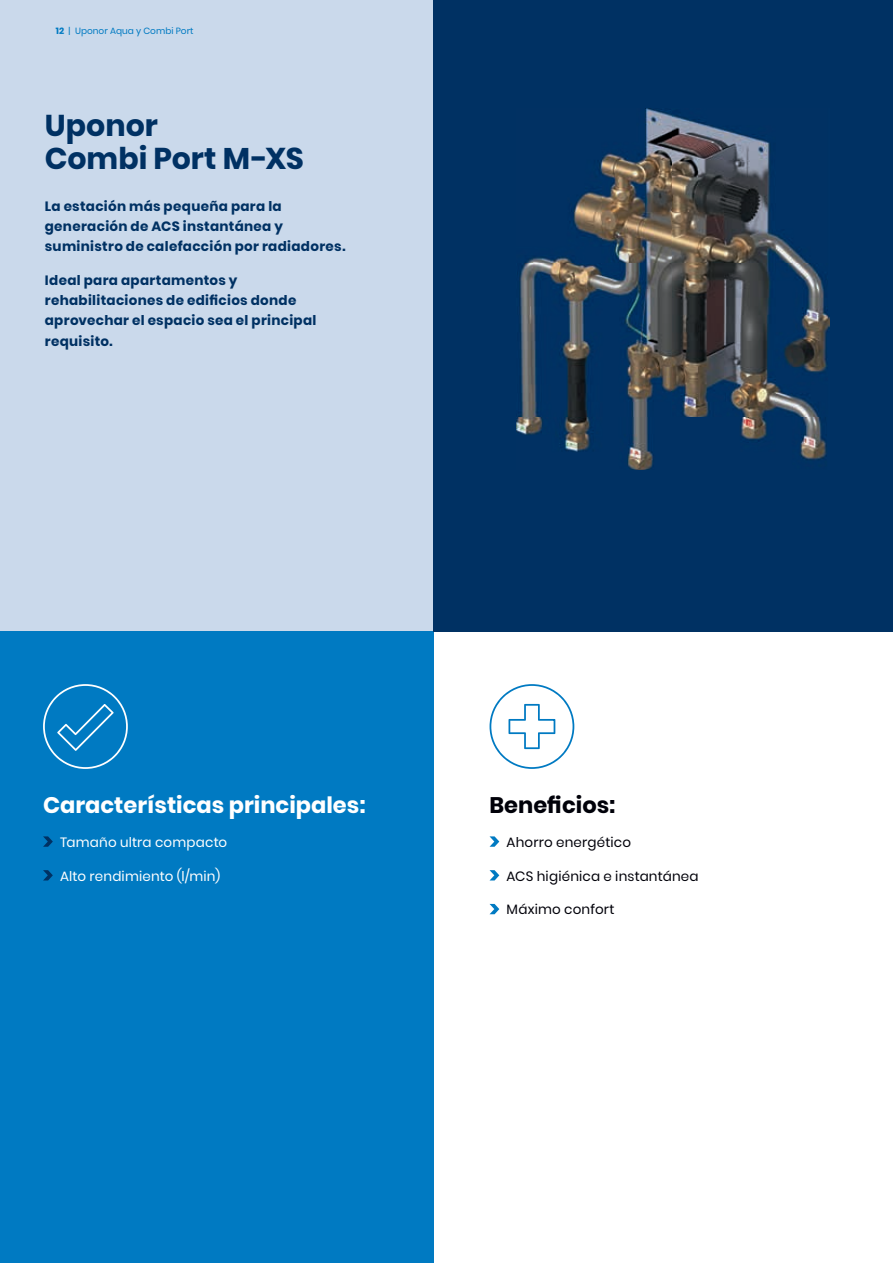
<style>
.page{position:relative;width:893px;height:1263px;background:#fff}
.page>*{position:absolute;margin:0;border:0;box-sizing:border-box;transform-origin:0 0}
.t1{font:700 30px/33px "Poppins";color:#003163}
.t2{font:700 22.5px "Poppins";color:#fff}
.t3{font:700 22.5px "Poppins";color:#000109}
.t4{font:700 13.5px/20.2px "Poppins";letter-spacing:.025em;color:#003163}
.t5{font:13.5px "Poppins";letter-spacing:.015em;color:#000109}
.t6{font:13.5px "Poppins";letter-spacing:.015em;color:#fff}
.t7{font:9px "Poppins";color:#007ac2}
.s1{font-weight:700}
</style>
<div class="page">
<div style="left:0;top:0;width:434px;height:638px;background:#cad9eb"></div>
<div style="left:0;top:631px;width:434px;height:632px;background:#007ac2"></div>
<div style="left:434px;top:0;width:459px;height:631px;background:#003163"></div>
<svg style="left:43px;top:836px;width:10px;height:11px"></svg>
<svg style="left:43px;top:870px;width:10px;height:10px"></svg>
<svg style="left:490px;top:836px;width:9px;height:11px"></svg>
<svg style="left:490px;top:870px;width:9px;height:10px"></svg>
<svg style="left:490px;top:904px;width:9px;height:10px"></svg>
<img style="left:516px;top:109px;width:313px;height:360px">
<svg style="left:43px;top:684px;width:85px;height:85px"></svg>
<svg style="left:490px;top:684px;width:84px;height:85px"></svg>
<p class="t7" style="left:56px;top:26px;width:139px"><span class="s1">12</span> | Uponor Aqua y Combi Port</p>
<h1 class="t1" style="left:45px;top:109px;width:261px">Uponor<br>Combi Port M-XS</h1>
<p class="t4" style="left:45px;top:196px;width:302px">La estación más pequeña para la generación de ACS instantánea y suministro de calefacción por radiadores.</p>
<p class="t4" style="left:45px;top:270px;width:273px">Ideal para apartamentos y rehabilitaciones de edificios donde aprovechar el espacio sea el principal requisito.</p>
<h2 class="t2" style="left:43px;top:792px;width:324px">Características principales:</h2>
<p class="t6" style="left:60px;top:834px;width:169px">Tamaño ultra compacto</p>
<p class="t6" style="left:60px;top:868px;width:162px">Alto rendimiento (l/min)</p>
<h2 class="t3" style="left:490px;top:792px;width:127px">Beneficios:</h2>
<p class="t5" style="left:507px;top:834px;width:126px">Ahorro energético</p>
<p class="t5" style="left:507px;top:868px;width:194px">ACS higiénica e instantánea</p>
<p class="t5" style="left:507px;top:902px;width:110px">Máximo confort</p>
</div>
